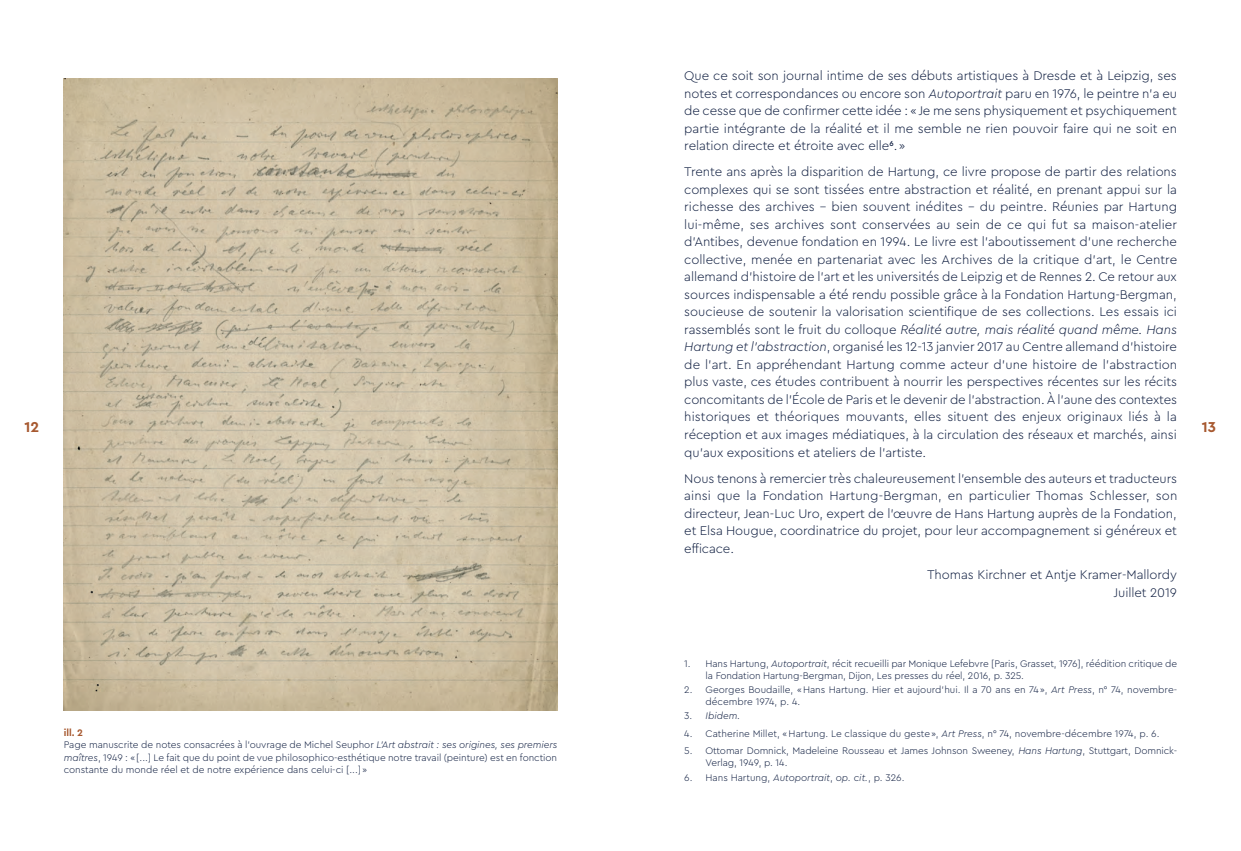
<style>
.page{position:relative;width:1241px;height:851px;background:#fff}
.page>*{position:absolute;margin:0;border:0;box-sizing:border-box;transform-origin:0 0}
.t1{font:700 15px "Cera Pro";color:#a75930}
.TXT{font:300 13.12px/17.5px "Cera Pro";letter-spacing:-.005em;color:#0c1b3e;text-align:justify}
.TXT_LEG{font:300 10px/12px "Cera Pro";letter-spacing:-.01em;color:#0c1b3e}
.t2{font:italic 300 10px "Cera Pro";color:#0c1b3e}
.TXT_LEG-2{font:700 10px "Cera Pro";color:#a75930}
.s1{font-style:italic}
.s2{font-style:normal}
</style>
<div class="page">
<img style="left:64px;top:78px;width:493px;height:632px">
<p class="TXT" style="left:684px;top:66px;width:494px">Que ce soit son journal intime de ses débuts artistiques à Dresde et à Leipzig, ses notes et correspondances ou encore son <span class="s1">Autoportrait</span> paru en 1976, le peintre n’a eu de cesse que de confirmer cette idée : « Je me sens physiquement et psychiquement partie intégrante de la réalité et il me semble ne rien pouvoir faire qui ne soit en relation directe et étroite avec elle<sup>6</sup>. »</p>
<p class="TXT" style="left:684px;top:163px;width:494px">Trente ans après la disparition de Hartung, ce livre propose de partir des relations complexes qui se sont tissées entre abstraction et réalité, en prenant appui sur la richesse des archives – bien souvent inédites – du peintre. Réunies par Hartung lui-même, ses archives sont conservées au sein de ce qui fut sa maison-atelier d’Antibes, devenue fondation en 1994. Le livre est l’aboutissement d’une recherche collective, menée en partenariat avec les Archives de la critique d’art, le Centre allemand d’histoire de l’art et les universités de Leipzig et de Rennes 2. Ce retour aux sources indispensable a été rendu possible grâce à la Fondation Hartung-Bergman, soucieuse de soutenir la valorisation scientifique de ses collections. Les essais ici rassemblés sont le fruit du colloque <span class="s1">Réalité autre, mais réalité quand même. Hans Hartung et l’abstraction</span>, organisé les 12-13 janvier 2017 au Centre allemand d’histoire de l’art. En appréhendant Hartung comme acteur d’une histoire de l’abstraction plus vaste, ces études contribuent à nourrir les perspectives récentes sur les récits concomitants de l’École de Paris et le devenir de l’abstraction. À l’aune des contextes historiques et théoriques mouvants, elles situent des enjeux originaux liés à la réception et aux images médiatiques, à la circulation des réseaux et marchés, ainsi qu’aux expositions et ateliers de l’artiste.</p>
<p class="TXT" style="left:684px;top:469px;width:494px">Nous tenons à remercier très chaleureusement l’ensemble des auteurs et traducteurs ainsi que la Fondation Hartung-Bergman, en particulier Thomas Schlesser, son directeur, Jean-Luc Uro, expert de l’œuvre de Hans Hartung auprès de la Fondation, et Elsa Hougue, coordinatrice du projet, pour leur accompagnement si généreux et efficace.</p>
<p class="TXT" style="left:926px;top:565px;width:251px">Thomas Kirchner et Antje Kramer-Mallordy</p>
<p class="TXT" style="left:1113px;top:582px;width:65px">Juillet 2019</p>
<p class="t1" style="left:25px;top:416px;width:16px">12</p>
<p class="t1" style="left:1201px;top:416px;width:16px">13</p>
<p class="TXT_LEG-2" style="left:64px;top:726px;width:21px">ill. 2</p>
<p class="TXT_LEG" style="left:64px;top:738px;width:495px;text-align:justify">Page manuscrite de notes consacrées à l'ouvrage de Michel Seuphor <span class="s1">L'Art abstrait : ses origines, ses premiers maîtres</span>, 1949 : « [...] Le fait que du point de vue philosophico-esthétique notre travail (peinture) est en fonction constante du monde réel et de notre expérience dans celui-ci [...] »</p>
<p class="TXT_LEG" style="left:705px;top:656px;width:473px;text-indent:-21px">1. Hans Hartung, <span class="s1">Autoportrait</span>, récit recueilli par Monique Lefebvre [Paris, Grasset, 1976], réédition critique de la Fondation Hartung-Bergman, Dijon, Les presses du réel, 2016, p. 325.</p>
<p class="TXT_LEG" style="left:705px;top:683px;width:473px;text-indent:-21px">2. Georges Boudaille, « Hans Hartung. Hier et aujourd’hui. Il a 70 ans en 74 », <span class="s1">Art Press</span>, n° 74, novembre&shy;décembre 1974, p. 4.</p>
<p class="t2" style="left:684px;top:709px;width:57px"><span class="s2">3.</span> Ibidem.</p>
<p class="TXT_LEG" style="left:684px;top:726px;width:476px">4. Catherine Millet, « Hartung. Le classique du geste », <span class="s1">Art Press</span>, n° 74, novembre-décembre 1974, p. 6.</p>
<p class="TXT_LEG" style="left:705px;top:744px;width:473px;text-indent:-21px">5. Ottomar Domnick, Madeleine Rousseau et James Johnson Sweeney, <span class="s1">Hans Hartung</span>, Stuttgart, Domnick-<br>Verlag, 1949, p. 14.</p>
<p class="TXT_LEG" style="left:684px;top:770px;width:222px">6. Hans Hartung, <span class="s1">Autoportrait</span>, <span class="s1">op. cit.</span>, p. 326.</p>
</div>
